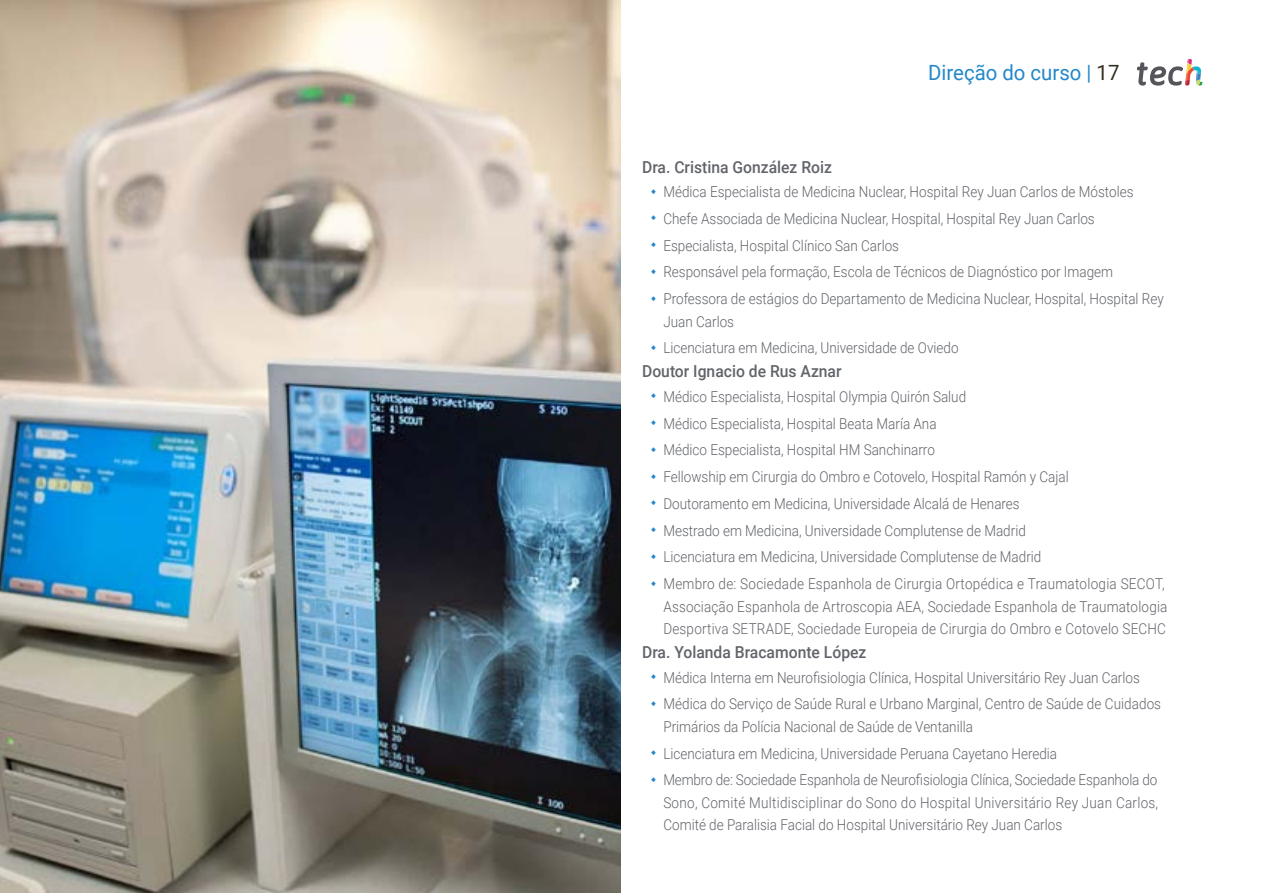
<style>
.page{position:relative;width:1263px;height:893px;background:#fff}
.page>*{position:absolute;margin:0;border:0;box-sizing:border-box;transform-origin:0 0}
.t1{font:21px "Roboto";color:#2488c9}
.t2{font:500 16.5px "Roboto";color:#61646a;scale:.95 1}
.t3{font:300 15px/26.7px "Roboto";color:#61646a;scale:.9 1}
.t4{font:300 15px/22.5px "Roboto";letter-spacing:.02em;color:#61646a;scale:.9 1}
.s1{color:#312e20}
</style>
<div class="page">
<svg style="left:1137px;top:59px;width:65px;height:27px"></svg>
<img style="left:0;top:0;width:621px;height:893px">
<h1 class="t1" style="left:928px;top:57px;width:193px">Direção do curso | <span class="s1">17</span></h1>
<p class="t2" style="left:642px;top:155px;width:201px">Dra. Cristina González Roiz</p>
<p class="t3" style="left:663px;top:178px;width:557px">Médica Especialista de Medicina Nuclear, Hospital Rey Juan Carlos de Móstoles Chefe Associada de Medicina Nuclear, Hospital, Hospital Rey Juan Carlos Especialista, Hospital Clínico San Carlos<br>Responsável pela formação, Escola de Técnicos de Diagnóstico por Imagem Professora de estágios do Departamento de Medicina Nuclear, Hospital, Hospital Rey</p>
<p class="t3" style="left:663px;top:307px;width:330px">Juan Carlos<br>Licenciatura em Medicina, Universidade de Oviedo</p>
<p class="t2" style="left:642px;top:360px;width:211px">Doutor Ignacio de Rus Aznar</p>
<p class="t3" style="left:663px;top:383px;width:558px">Médico Especialista, Hospital Olympia Quirón Salud<br>Médico Especialista, Hospital Beata María Ana<br>Médico Especialista, Hospital HM Sanchinarro<br>Fellowship em Cirurgia do Ombro e Cotovelo, Hospital Ramón y Cajal<br>Doutoramento em Medicina, Universidade Alcalá de Henares<br>Mestrado em Medicina, Universidade Complutense de Madrid<br>Licenciatura em Medicina, Universidade Complutense de Madrid<br>Membro de: Sociedade Espanhola de Cirurgia Ortopédica e Traumatologia SECOT,</p>
<p class="t3" style="left:663px;top:594px;width:561px;line-height:22.5px">Associação Espanhola de Artroscopia AEA, Sociedade Espanhola de Traumatologia<br>Desportiva SETRADE, Sociedade Europeia de Cirurgia do Ombro e Cotovelo SECHC</p>
<p class="t2" style="left:642px;top:640px;width:238px">Dra. Yolanda Bracamonte López</p>
<p class="t3" style="left:663px;top:663px;width:554px">Médica Interna em Neurofisiologia Clínica, Hospital Universitário Rey Juan Carlos<br>Médica do Serviço de Saúde Rural e Urbano Marginal, Centro de Saúde de Cuidados</p>
<p class="t3" style="left:663px;top:712px;width:550px">Primários da Polícia Nacional de Saúde de Ventanilla<br>Licenciatura em Medicina, Universidade Peruana Cayetano Heredia<br>Membro de: Sociedade Espanhola de Neurofisiologia Clínica, Sociedade Espanhola do</p>
<p class="t4" style="left:663px;top:791px;width:551px">Sono, Comité Multidisciplinar do Sono do Hospital Universitário Rey Juan Carlos,<br>Comité de Paralisia Facial do Hospital Universitário Rey Juan Carlos</p>
</div>
